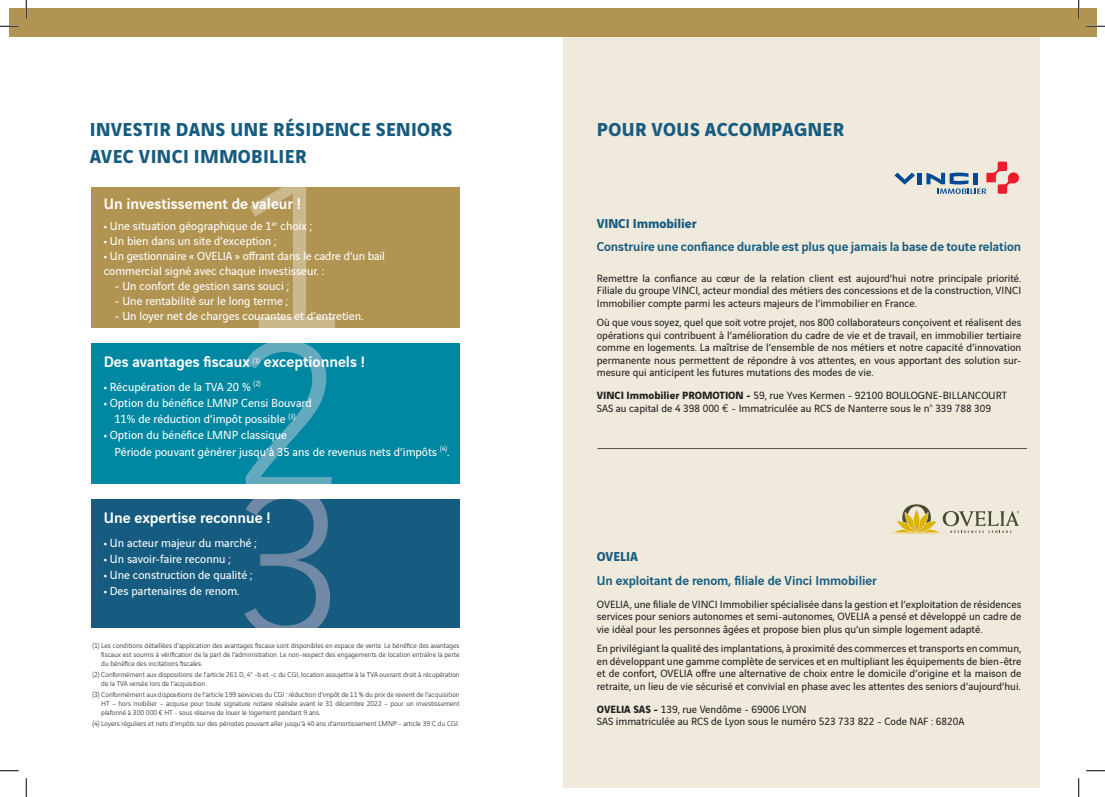
<style>
.page{position:relative;width:1105px;height:797px;background:#fff}
.page>*{position:absolute;margin:0;border:0;box-sizing:border-box;transform-origin:0 0}
.t1{font:300 228.38px "Vinci Sans";color:#fff}
.t2{font:300 228.25px "Vinci Sans";color:#fff}
.t3{font:300 226.88px "Vinci Sans";color:#fff}
.t4{font:700 20px/27.5px "Vinci Sans";letter-spacing:.02em;color:#165c80}
.t5{font:500 16.25px "Vinci Sans";color:#fff}
.t6{font:500 13.75px "Vinci Sans";letter-spacing:-.005em;color:#165c80}
.t7{font:700 13.75px "Vinci Sans";letter-spacing:-.005em;color:#165c80}
.t8{font:12.5px/16.2px "Vinci Sans";color:#fff}
.t9{font:11.25px/12.5px "Vinci Sans";color:#231f20;text-align:justify}
.t10{font:300 7.5px/9px "Vinci Sans";color:#231f20;text-align:justify}
.t11{font:7.25px "Vinci Sans";color:#fff}
.s1{font-weight:700}
.s2{font-family:"Euro Mono"}
</style>
<div class="page">
<div style="left:563px;top:9px;width:477px;height:779px;background:#f0eadd"></div>
<div style="left:9px;top:9px;width:1087px;height:28px;background:#b19452"></div>
<hr style="left:597px;top:448px;width:430px;height:1px;background:#5b534f">
<div style="left:91px;top:186px;width:368px;height:142px;background:#b19452"></div>
<div style="left:91px;top:342px;width:368px;height:142px;background:#0087a1"></div>
<div style="left:91px;top:498px;width:368px;height:131px;background:#165c80"></div>
<div style="left:71px;top:173px;width:435px;height:14px;background:#fff"></div>
<div style="left:71px;top:628px;width:435px;height:33px;background:#fff"></div>
<hr style="left:918px;top:173px;width:4px;height:11px;background:#014990">
<svg style="left:894px;top:173px;width:21px;height:12px"></svg>
<svg style="left:926px;top:162px;width:93px;height:32px"></svg>
<svg style="left:890px;top:504px;width:129px;height:29px"></svg>
<svg style="left:0;top:25px;width:19px;height:2px"></svg>
<svg style="left:1086px;top:25px;width:19px;height:2px"></svg>
<svg style="left:0;top:770px;width:19px;height:1px"></svg>
<svg style="left:1086px;top:770px;width:19px;height:1px"></svg>
<svg style="left:25px;top:0;width:2px;height:19px"></svg>
<svg style="left:25px;top:778px;width:2px;height:19px"></svg>
<svg style="left:1078px;top:0;width:1px;height:19px"></svg>
<svg style="left:1078px;top:778px;width:1px;height:19px"></svg>
<h3 class="t4" style="left:90px;top:113px;width:364px">INVESTIR DANS UNE RÉSIDENCE SENIORS<br>AVEC VINCI IMMOBILIER</h3>
<h1 class="t1" style="left:236px;top:88px;width:112px">1</h1>
<h3 class="t3" style="left:233px;top:250px;width:115px">2</h3>
<h2 class="t2" style="left:233px;top:396px;width:116px">3</h2>
<h3 class="t5" style="left:104px;top:191px;width:199px">Un investissement de valeur !</h3>
<p class="t8" style="left:104px;top:217px;width:210px"><span class="s1">•</span> Une situation géographique de 1<sup>er</sup> choix ;</p>
<p class="t8" style="left:104px;top:232px;width:174px"><span class="s1">•</span> Un bien dans un site d’exception ;</p>
<p class="t8" style="left:104px;top:247px;width:283px;line-height:15px"><span class="s1">•</span> Un gestionnaire « OVELIA » offrant dans le cadre d’un bail commercial signé avec chaque investisseur. :</p>
<p class="t8" style="left:114px;top:277px;width:176px">- Un confort de gestion sans souci ;</p>
<p class="t8" style="left:114px;top:292px;width:175px">- Une rentabilité sur le long terme ;</p>
<p class="t8" style="left:114px;top:307px;width:251px">- Un loyer net de charges courantes et d’entretien.</p>
<h3 class="t5" style="left:104px;top:349px;width:148px">Des avantages fiscaux</h3>
<p class="t11" style="left:253px;top:355px;width:9px">(1)</p>
<h3 class="t5" style="left:264px;top:349px;width:103px">exceptionnels !</h3>
<p class="t8" style="left:104px;top:377px;width:158px"><span class="s1">•</span> Récupération de la TVA 20 % <sup>(2)</sup></p>
<p class="t8" style="left:104px;top:393px;width:210px;text-align:center"><span class="s1">•</span> Option du bénéfice LMNP Censi Bouvard<br>11% de réduction d’impôt possible <sup>(3)</sup></p>
<p class="t8" style="left:114px;top:426px;width:337px;text-indent:-11px"><span class="s1">•</span> Option du bénéfice LMNP classique<br>Période pouvant générer jusqu’à 35 ans de revenus nets d’impôts <sup>(4)</sup>.</p>
<h3 class="t5" style="left:104px;top:505px;width:168px">Une expertise reconnue !</h3>
<p class="t8" style="left:104px;top:533px;width:155px"><span class="s1">•</span> Un acteur majeur du marché ;</p>
<p class="t8" style="left:104px;top:549px;width:129px"><span class="s1">•</span> Un savoir-faire reconnu ;</p>
<p class="t8" style="left:104px;top:566px;width:150px"><span class="s1">•</span> Une construction de qualité ;</p>
<p class="t8" style="left:104px;top:582px;width:137px"><span class="s1">•</span> Des partenaires de renom.</p>
<p class="t10" style="left:101px;top:640px;width:360px;text-indent:-9px">(1) Les conditions détaillées d’application des avantages fiscaux sont disponibles en espace de vente. Le bénéfice des avantages fiscaux est soumis à vérification de la part de l’administration. Le non-respect des engagements de location entraîne la perte du bénéfice des incitations fiscales.</p>
<p class="t10" style="left:101px;top:669px;width:360px;text-indent:-9px">(2) Conformément aux dispositions de l’article 261 D, 4° -b et -c du CGI, location assujettie à la TVA ouvrant droit à récupération de la TVA versée lors de l’acquisition.</p>
<p class="t10" style="left:101px;top:689px;width:360px;text-indent:-9px">(3) Conformément aux dispositions de l’article 199 sexvicies du CGI : réduction d’impôt de 11 % du prix de revient de l’acquisition HT – hors mobilier – acquise pour toute signature notaire réalisée avant le 31 décembre 2022 – pour un investissement plafonné à 300 000 € HT - sous réserve de louer le logement pendant 9 ans.</p>
<p class="t10" style="left:93px;top:718px;width:368px">(4) Loyers réguliers et nets d’impôts sur des périodes pouvant aller jusqu’à 40 ans d’amortissement LMNP - article 39 C du CGI.</p>
<h3 class="t4" style="left:597px;top:113px;width:249px">POUR VOUS ACCOMPAGNER</h3>
<p class="t7" style="left:597px;top:213px;width:102px">VINCI Immobilier</p>
<p class="t6" style="left:597px;top:236px;width:426px">Construire une confiance durable est plus que jamais la base de toute relation</p>
<p class="t9" style="left:597px;top:271px;width:426px">Remettre la confiance au cœur de la relation client est aujourd’hui notre principale priorité.<br>Filiale du groupe VINCI, acteur mondial des métiers des concessions et de la construction, VINCI Immobilier compte parmi les acteurs majeurs de l’immobilier en France.</p>
<p class="t9" style="left:597px;top:315px;width:426px">Où que vous soyez, quel que soit votre projet, nos 800 collaborateurs conçoivent et réalisent des opérations qui contribuent à l’amélioration du cadre de vie et de travail, en immobilier tertiaire comme en logements. La maîtrise de l’ensemble de nos métiers et notre capacité d’innovation permanente nous permettent de répondre à vos attentes, en vous apportant des solution sur&shy;mesure qui anticipent les futures mutations des modes de vie.</p>
<p class="t9" style="left:597px;top:388px;width:412px"><span class="s1">VINCI Immobilier PROMOTION -</span> 59, rue Yves Kermen - 92100 BOULOGNE-BILLANCOURT<br>SAS au capital de 4 398 000 <span class="s2">€</span> - Immatriculée au RCS de Nanterre sous le n° 339 788 309</p>
<p class="t7" style="left:597px;top:546px;width:43px">OVELIA</p>
<p class="t6" style="left:597px;top:569px;width:282px">Un exploitant de renom, filiale de Vinci Immobilier</p>
<p class="t9" style="left:597px;top:596px;width:426px">OVELIA, une filiale de VINCI Immobilier spécialisée dans la gestion et l’exploitation de résidences services pour seniors autonomes et semi-autonomes, OVELIA a pensé et développé un cadre de vie idéal pour les personnes âgées et propose bien plus qu’un simple logement adapté.</p>
<p class="t9" style="left:597px;top:641px;width:426px">En privilégiant la qualité des implantations, à proximité des commerces et transports en commun, en développant une gamme complète de services et en multipliant les équipements de bien-être et de confort, OVELIA offre une alternative de choix entre le domicile d’origine et la maison de retraite, un lieu de vie sécurisé et convivial en phase avec les attentes des seniors d’aujourd’hui.</p>
<p class="t9" style="left:597px;top:702px;width:369px"><span class="s1">OVELIA SAS -</span> 139, rue Vendôme - 69006 LYON<br>SAS immatriculée au RCS de Lyon sous le numéro 523 733 822 - Code NAF : 6820A</p>
</div>
